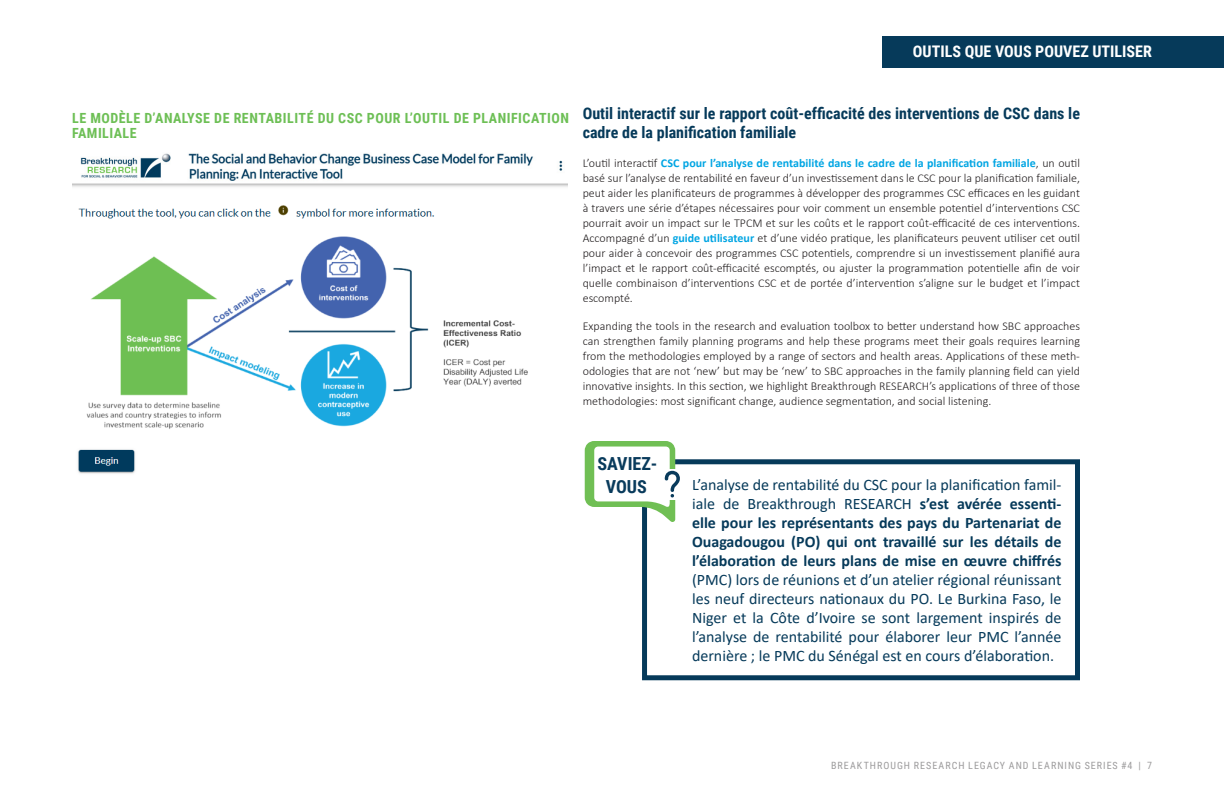
<style>
.page{position:relative;width:1224px;height:792px;background:#fff}
.page>*{position:absolute;margin:0;border:0;box-sizing:border-box;transform-origin:0 0}
.t1{font:700 18px/22.5px "Roboto Condensed";color:#093b5c;text-align:center}
.Deck_Para{font:16px/19px "Calibri";color:#063a5a;text-align:justify}
.Heading_2{font:700 16px/19px "Roboto Condensed";color:#063a5a}
.RunningHeadings_Right{font:700 16px "Roboto Condensed";color:#fff}
.FigTitles{font:700 14px/15px "Roboto Condensed";letter-spacing:.035em;color:#6dbf55}
.t2{font:300 12px/15px "Calibri";color:#231f20;text-align:justify}
.t3{font:10px "Roboto Condensed";letter-spacing:.1em;color:#9c9b9c}
.s1{font-weight:700;color:#00a5e3}
.s2{font-weight:700}
</style>
<div class="page">
<div style="left:642px;top:459px;width:438px;height:221px;border:5px solid #063a5a"></div>
<svg style="left:585px;top:441px;width:95px;height:81px"></svg>
<div style="left:883px;top:36px;width:341px;height:32px;background:#063a5a"></div>
<img style="left:72px;top:153px;width:495px;height:34px">
<img style="left:78px;top:205px;width:450px;height:269px">
<p class="RunningHeadings_Right" style="left:913px;top:41px;width:241px">OUTILS QUE VOUS POUVEZ UTILISER</p>
<p class="FigTitles" style="left:72px;top:110px;width:498px">LE MODÈLE D’ANALYSE DE RENTABILITÉ DU CSC POUR L’OUTIL DE PLANIFICATION<br>FAMILIALE</p>
<p class="Heading_2" style="left:583px;top:104px;width:499px">Outil interactif sur le rapport coût-efficacité des interventions de CSC dans le cadre de la planification familiale</p>
<p class="t2" style="left:583px;top:155px;width:499px">L’outil interactif <span class="s1">CSC pour l’analyse de rentabilité dans le cadre de la planification familiale</span>, un outil basé sur l’analyse de rentabilité en faveur d’un investissement dans le CSC pour la planification familiale, peut aider les planificateurs de programmes à développer des programmes CSC efficaces en les guidant à travers une série d’étapes nécessaires pour voir comment un ensemble potentiel d’interventions CSC pourrait avoir un impact sur le TPCM et sur les coûts et le rapport coût-efficacité de ces interventions.<br>Accompagné d’un <span class="s1">guide utilisateur</span> et d’une vidéo pratique, les planificateurs peuvent utiliser cet outil pour aider à concevoir des programmes CSC potentiels, comprendre si un investissement planifié aura l’impact et le rapport coût-efficacité escomptés, ou ajuster la programmation potentielle afin de voir quelle combinaison d’interventions CSC et de portée d’intervention s’aligne sur le budget et l’impact escompté.</p>
<p class="t2" style="left:583px;top:319px;width:499px">Expanding the tools in the research and evaluation toolbox to better understand how SBC approaches can strengthen family planning programs and help these programs meet their goals requires learning from the methodologies employed by a range of sectors and health areas. Applications of these meth&shy;odologies that are not ‘new’ but may be ‘new’ to SBC approaches in the family planning field can yield innovative insights. In this section, we highlight Breakthrough RESEARCH’s applications of three of those methodologies: most significant change, audience segmentation, and social listening.</p>
<p class="t1" style="left:597px;top:452px;width:61px">SAVIEZ-<br>VOUS</p>
<p class="Deck_Para" style="left:692px;top:475px;width:371px">L’analyse de rentabilité du CSC pour la planification famil&shy;iale de Breakthrough RESEARCH <span class="s2">s’est avérée essenti&shy;elle pour les représentants des pays du Partenariat de Ouagadougou (PO) qui ont travaillé sur les détails de l’élaboration de leurs plans de mise en œuvre chiffrés </span>(PMC) lors de réunions et d’un atelier régional réunissant les neuf directeurs nationaux du PO. Le Burkina Faso, le Niger et la Côte d’Ivoire se sont largement inspirés de l’analyse de rentabilité pour élaborer leur PMC l’année dernière ; le PMC du Sénégal est en cours d’élaboration.</p>
<p class="t3" style="left:831px;top:758px;width:322px">BREAKTHROUGH RESEARCH LEGACY AND LEARNING SERIES #4 | 7</p>
</div>
